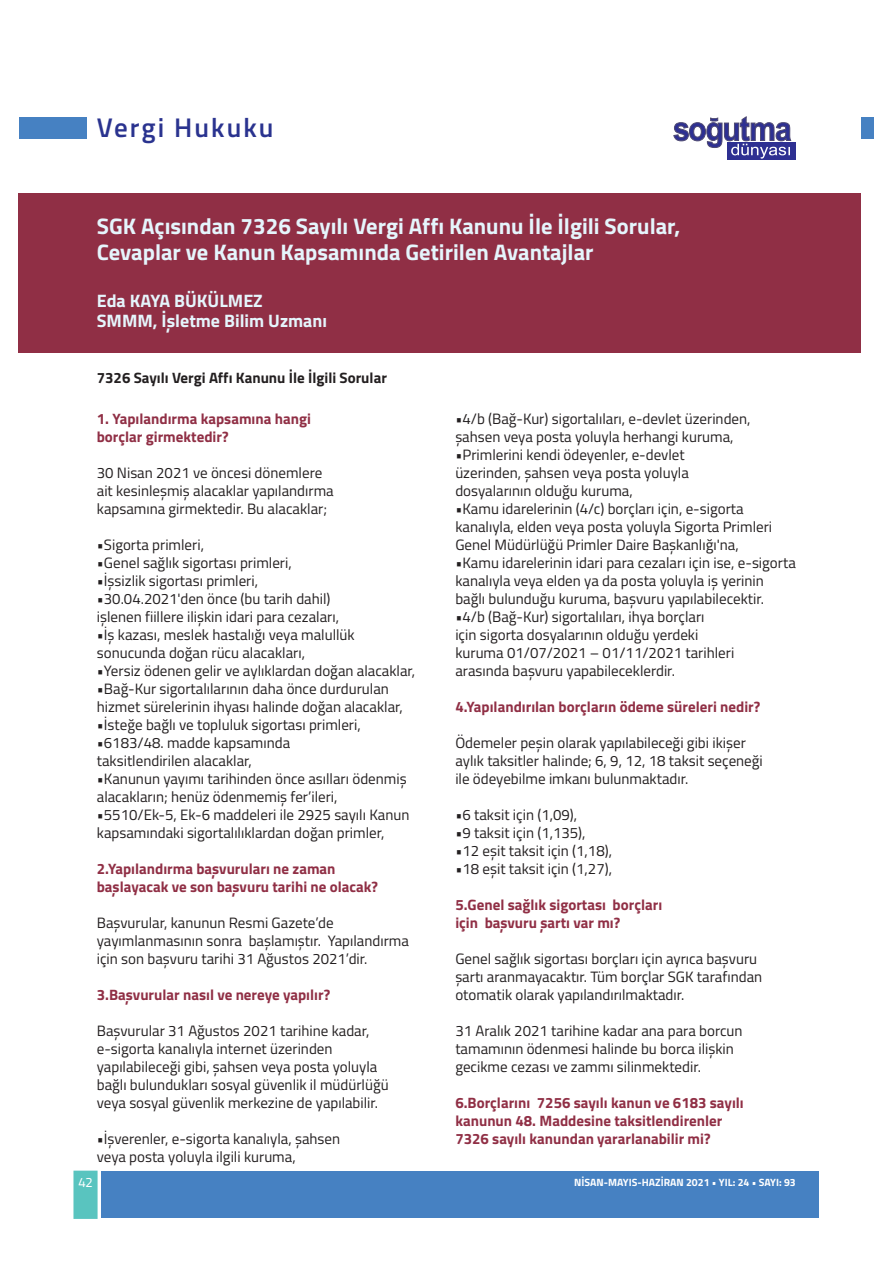
<style>
.page{position:relative;width:893px;height:1263px;background:#fff}
.page>*{position:absolute;margin:0;border:0;box-sizing:border-box;transform-origin:0 0}
.t1{font:600 27px "Titillium";letter-spacing:.075em;color:#2a338f}
.t2{font:700 22.5px/25.8px "Titillium";color:#e5f5fc}
.t3{font:700 18px/20.7px "Titillium";color:#e5f5fc}
.t4{font:15px/18px "Titillium";color:#231f20}
.t5{font:700 15px/18px "Titillium";color:#902f45}
.t6{font:700 15px "Titillium";color:#231f20}
.t7{font:13.5px "Titillium Text 22 L";color:#fff}
.t8{font:700 10.5px "Titillium";color:#fff}
</style>
<div class="page">
<div style="left:101px;top:1171px;width:717px;height:47px;background:#4681c2"></div>
<div style="left:19px;top:193px;width:842px;height:160px;background:#902f45"></div>
<div style="left:728px;top:143px;width:68px;height:17px;background:#2e3092"></div>
<svg style="left:674px;top:117px;width:117px;height:42px"></svg>
<div style="left:19px;top:117px;width:68px;height:21px;background:#4681c2"></div>
<div style="left:861px;top:117px;width:13px;height:21px;background:#4681c2"></div>
<div style="left:74px;top:1171px;width:23px;height:47px;background:#59c4bf"></div>
<div style="left:73px;top:1171px;width:25px;height:47px;border:2px solid #59c4bf"></div>
<h1 class="t1" style="left:97px;top:112px;width:178px">Vergi Hukuku</h1>
<h2 class="t2" style="left:97px;top:215px;width:585px">SGK Açısından 7326 Sayılı Vergi Affı Kanunu İle İlgili Sorular,<br>Cevaplar ve Kanun Kapsamında Getirilen Avantajlar</h2>
<p class="t3" style="left:97px;top:291px;width:232px">Eda KAYA BÜKÜLMEZ<br>SMMM, İșletme Bilim Uzmanı</p>
<p class="t6" style="left:97px;top:372px;width:292px">7326 Sayılı Vergi Affı Kanunu İle İlgili Sorular</p>
<p class="t5" style="left:97px;top:410px;width:216px">1. Yapılandırma kapsamına hangi borçlar girmektedir?</p>
<p class="t4" style="left:97px;top:465px;width:238px">30 Nisan 2021 ve öncesi dönemlere ait kesinleșmiș alacaklar yapılandırma kapsamına girmektedir. Bu alacaklar;</p>
<p class="t4" style="left:97px;top:537px;width:109px">•Sigorta primleri,</p>
<p class="t4" style="left:97px;top:555px;width:196px">•Genel sağlık sigortası primleri,</p>
<p class="t4" style="left:97px;top:573px;width:163px">•İșsizlik sigortası primleri,</p>
<p class="t4" style="left:97px;top:591px;width:244px">•30.04.2021'den önce (bu tarih dahil) ișlenen fiillere ilișkin idari para cezaları,</p>
<p class="t4" style="left:97px;top:627px;width:259px">•İș kazası, meslek hastalığı veya malullük sonucunda doğan rücu alacakları,</p>
<p class="t4" style="left:97px;top:663px;width:320px">•Yersiz ödenen gelir ve aylıklardan doğan alacaklar,</p>
<p class="t4" style="left:97px;top:681px;width:308px">•Bağ-Kur sigortalılarının daha önce durdurulan hizmet sürelerinin ihyası halinde doğan alacaklar,</p>
<p class="t4" style="left:97px;top:717px;width:265px">•İsteğe bağlı ve topluluk sigortası primleri,</p>
<p class="t4" style="left:97px;top:735px;width:195px">•6183/48. madde kapsamında taksitlendirilen alacaklar,</p>
<p class="t4" style="left:97px;top:771px;width:311px">•Kanunun yayımı tarihinden önce asılları ödenmiș alacakların; henüz ödenmemiș fer’ileri,</p>
<p class="t4" style="left:97px;top:807px;width:314px">•5510/Ek-5, Ek-6 maddeleri ile 2925 sayılı Kanun kapsamındaki sigortalılıklardan doğan primler,</p>
<p class="t5" style="left:97px;top:860px;width:283px">2.Yapılandırma bașvuruları ne zaman bașlayacak ve son bașvuru tarihi ne olacak?</p>
<p class="t4" style="left:97px;top:915px;width:314px">Bașvurular, kanunun Resmi Gazete’de yayımlanmasının sonra bașlamıștır. Yapılandırma için son bașvuru tarihi 31 Ağustos 2021’dir.</p>
<p class="t5" style="left:97px;top:986px;width:235px">3.Bașvurular nasıl ve nereye yapılır?</p>
<p class="t4" style="left:97px;top:1023px;width:293px">Bașvurular 31 Ağustos 2021 tarihine kadar, e-sigorta kanalıyla internet üzerinden yapılabileceği gibi, șahsen veya posta yoluyla bağlı bulundukları sosyal güvenlik il müdürlüğü veya sosyal güvenlik merkezine de yapılabilir.</p>
<p class="t4" style="left:97px;top:1131px;width:245px">•İșverenler, e-sigorta kanalıyla, șahsen veya posta yoluyla ilgili kuruma,</p>
<p class="t4" style="left:455px;top:411px;width:297px">•4/b (Bağ-Kur) sigortalıları, e-devlet üzerinden, șahsen veya posta yoluyla herhangi kuruma,</p>
<p class="t4" style="left:455px;top:447px;width:235px">•Primlerini kendi ödeyenler, e-devlet üzerinden, șahsen veya posta yoluyla dosyalarının olduğu kuruma,</p>
<p class="t4" style="left:455px;top:501px;width:318px">•Kamu idarelerinin (4/c) borçları için, e-sigorta kanalıyla, elden veya posta yoluyla Sigorta Primleri<br>Genel Müdürlüğü Primler Daire Bașkanlığı'na,</p>
<p class="t4" style="left:455px;top:555px;width:342px">•Kamu idarelerinin idari para cezaları için ise, e-sigorta kanalıyla veya elden ya da posta yoluyla iș yerinin bağlı bulunduğu kuruma, bașvuru yapılabilecektir.</p>
<p class="t4" style="left:455px;top:609px;width:280px">•4/b (Bağ-Kur) sigortalıları, ihya borçları<br>için sigorta dosyalarının olduğu yerdeki kuruma 01/07/2021 – 01/11/2021 tarihleri arasında bașvuru yapabileceklerdir.</p>
<p class="t5" style="left:455px;top:698px;width:306px">4.Yapılandırılan borçların ödeme süreleri nedir?</p>
<p class="t4" style="left:455px;top:735px;width:309px">Ödemeler peșin olarak yapılabileceği gibi ikișer aylık taksitler halinde; 6, 9, 12, 18 taksit seçeneği ile ödeyebilme imkanı bulunmaktadır.</p>
<p class="t4" style="left:455px;top:807px;width:123px">•6 taksit için (1,09),</p>
<p class="t4" style="left:455px;top:825px;width:132px">•9 taksit için (1,135),</p>
<p class="t4" style="left:455px;top:843px;width:158px">•12 eșit taksit için (1,18),</p>
<p class="t4" style="left:455px;top:861px;width:158px">•18 eșit taksit için (1,27),</p>
<p class="t5" style="left:455px;top:896px;width:208px">5.Genel sağlık sigortası borçları için bașvuru șartı var mı?</p>
<p class="t4" style="left:455px;top:951px;width:308px">Genel sağlık sigortası borçları için ayrıca bașvuru șartı aranmayacaktır. Tüm borçlar SGK tarafından otomatik olarak yapılandırılmaktadır.</p>
<p class="t4" style="left:455px;top:1023px;width:289px">31 Aralık 2021 tarihine kadar ana para borcun tamamının ödenmesi halinde bu borca ilișkin gecikme cezası ve zammı silinmektedir.</p>
<p class="t5" style="left:455px;top:1094px;width:290px">6.Borçlarını 7256 sayılı kanun ve 6183 sayılı kanunun 48. Maddesine taksitlendirenler<br>7326 sayılı kanundan yararlanabilir mi?</p>
<p class="t7" style="left:78px;top:1172px;width:16px">42</p>
<p class="t8" style="left:574px;top:1178px;width:223px">NİSAN-MAYIS-HAZİRAN 2021 • YIL: 24 • SAYI: 93</p>
</div>
